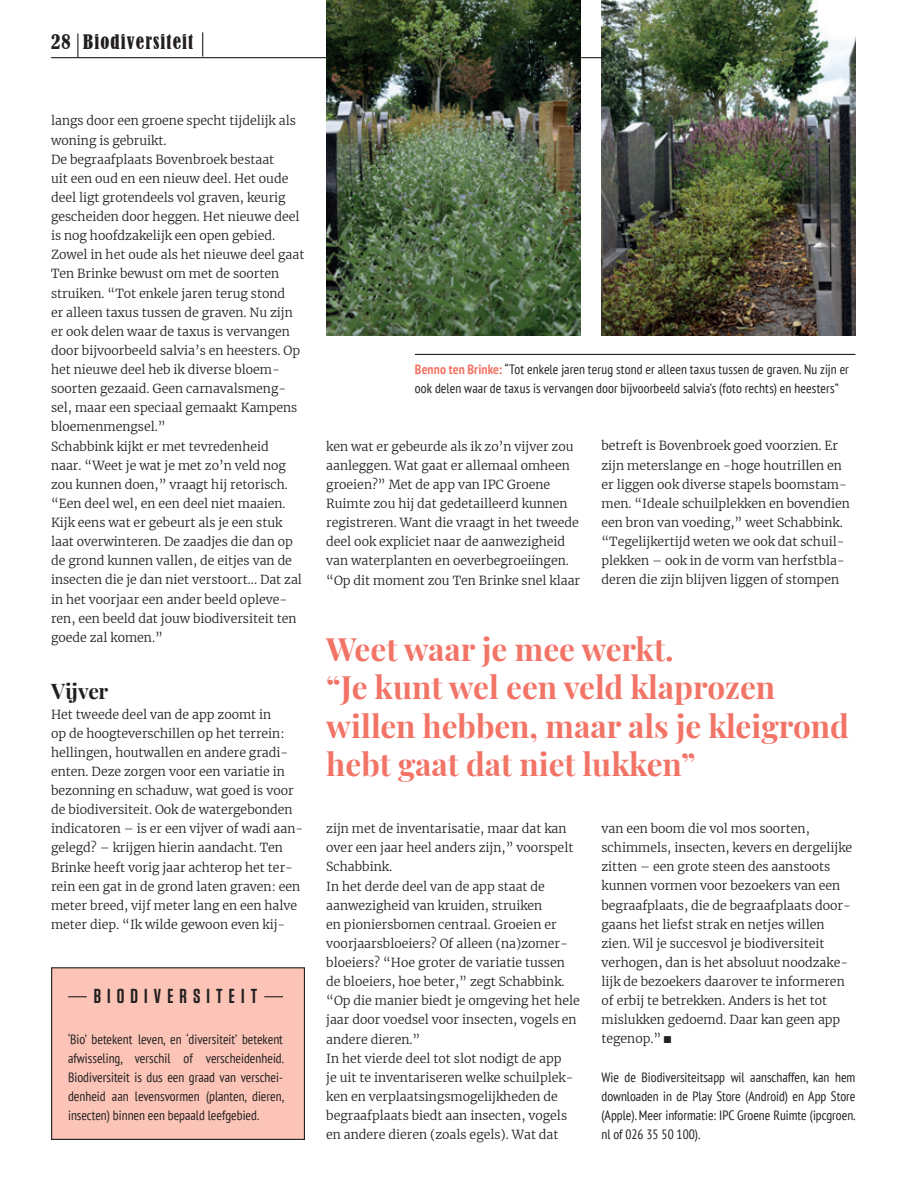
<style>
.page{position:relative;width:915px;height:1191px;background:#fff}
.page>*{position:absolute;margin:0;border:0;box-sizing:border-box;transform-origin:0 0}
.t1{font:700 31.5px/38.2px "Playfair Display";color:#f27467}
.t2{font:700 21px "Playfair Display";color:#231f20}
.t3{font:600 20.25px "Tungsten";letter-spacing:.3em;color:#231f20}
.t4{font:condensed 18.75px "Bernard";letter-spacing:.06em;color:#231f20}
.t5{font:condensed 13.5px/19.2px "PT Sans";color:#231f20;text-align:justify}
.t6{font:300 12.3px/19px "Merriweather";color:#231f20}
.s1{font-weight:700;color:#f27467}
.s2{font-weight:900}
</style>
<div class="page">
<svg style="left:77px;top:33px;width:1px;height:24px"></svg>
<hr style="left:51px;top:57px;width:804px;height:1px;background:#231f20">
<svg style="left:202px;top:32px;width:1px;height:25px"></svg>
<div style="left:52px;top:967px;width:252px;height:172px;background:#fbc4b7"></div>
<div style="left:51px;top:967px;width:254px;height:173px;border:1px solid #231f20"></div>
<img style="left:326px;top:0;width:254px;height:336px">
<img style="left:601px;top:0;width:254px;height:336px">
<hr style="left:415px;top:354px;width:440px;height:1px;background:#231f20">
<svg style="left:68px;top:996px;width:19px;height:1px"></svg>
<svg style="left:264px;top:996px;width:19px;height:1px"></svg>
<h3 class="t4" style="left:51px;top:31px;width:144px">28 Biodiversiteit</h3>
<p class="t6" style="left:51px;top:111px;width:255px">langs door een groene specht tijdelijk als woning is gebruikt.<br>De begraafplaats Bovenbroek bestaat<br>uit een oud en een nieuw deel. Het oude deel ligt grotendeels vol graven, keurig gescheiden door heggen. Het nieuwe deel is nog hoofdzakelijk een open gebied.<br>Zowel in het oude als het nieuwe deel gaat Ten Brinke bewust om met de soorten struiken. “Tot enkele jaren terug stond<br>er alleen taxus tussen de graven. Nu zijn er ook delen waar de taxus is vervangen door bijvoorbeeld salvia’s en heesters. Op het nieuwe deel heb ik diverse bloem&shy;soorten gezaaid. Geen carnavalsmeng&shy;sel, maar een speciaal gemaakt Kampens bloemenmengsel.”<br>Schabbink kijkt er met tevredenheid<br>naar. “Weet je wat je met zo’n veld nog zou kunnen doen,” vraagt hij retorisch. “Een deel wel, en een deel niet maaien.<br>Kijk eens wat er gebeurt als je een stuk laat overwinteren. De zaadjes die dan op de grond kunnen vallen, de eitjes van de insecten die je dan niet verstoort... Dat zal in het voorjaar een ander beeld opleve&shy;ren, een beeld dat jouw biodiversiteit ten goede zal komen.”</p>
<h2 class="t2" style="left:51px;top:675px;width:59px">Vijver</h2>
<p class="t6" style="left:51px;top:704px;width:253px">Het tweede deel van de app zoomt in<br>op de hoogteverschillen op het terrein: hellingen, houtwallen en andere gradi&shy;ënten. Deze zorgen voor een variatie in bezonning en schaduw, wat goed is voor de biodiversiteit. Ook de watergebonden indicatoren – is er een vijver of wadi aan&shy;gelegd? – krijgen hierin aandacht. Ten Brinke heeft vorig jaar achterop het ter&shy;rein een gat in de grond laten graven: een meter breed, vijf meter lang en een halve meter diep. “Ik wilde gewoon even kij-</p>
<h3 class="t3" style="left:94px;top:985px;width:165px">BIODIVERSITEIT</h3>
<p class="t5" style="left:68px;top:1029px;width:217px">‘Bio’ betekent leven, en ‘diversiteit’ betekent afwisseling, verschil of verscheidenheid.<br>Biodiversiteit is dus een graad van verschei&shy;denheid aan levensvormen (planten, dieren, insecten) binnen een bepaald leefgebied.</p>
<p class="t5" style="left:415px;top:359px;width:435px"><span class="s1">Benno ten Brinke:</span> “Tot enkele jaren terug stond er alleen taxus tussen de graven. Nu zijn er ook delen waar de taxus is vervangen door bijvoorbeeld salvia’s (foto rechts) en heesters”</p>
<p class="t6" style="left:326px;top:436px;width:255px">ken wat er gebeurde als ik zo’n vijver zou aanleggen. Wat gaat er allemaal omheen groeien?” Met de app van IPC Groene Ruimte zou hij dat gedetailleerd kunnen registreren. Want die vraagt in het tweede deel ook expliciet naar de aanwezigheid van waterplanten en oeverbegroeiingen. “Op dit moment zou Ten Brinke snel klaar</p>
<p class="t6" style="left:601px;top:436px;width:250px">betreft is Bovenbroek goed voorzien. Er zijn meterslange en -hoge houtrillen en er liggen ook diverse stapels boomstam&shy;men. “Ideale schuilplekken en bovendien een bron van voeding,” weet Schabbink. “Tegelijkertijd weten we ook dat schuil&shy;plekken – ook in de vorm van herfstbla&shy;deren die zijn blijven liggen of stompen</p>
<h1 class="t1" style="left:326px;top:627px;width:524px">Weet waar je mee werkt.<br>“Je kunt wel een veld klaprozen willen hebben, maar als je kleigrond hebt gaat dat niet lukken”</h1>
<p class="t6" style="left:326px;top:819px;width:255px">zijn met de inventarisatie, maar dat kan over een jaar heel anders zijn,” voorspelt Schabbink.<br>In het derde deel van de app staat de aanwezigheid van kruiden, struiken<br>en pioniersbomen centraal. Groeien er voorjaarsbloeiers? Of alleen (na)zomer&shy;bloeiers? “Hoe groter de variatie tussen de bloeiers, hoe beter,” zegt Schabbink. “Op die manier biedt je omgeving het hele jaar door voedsel voor insecten, vogels en andere dieren.”<br>In het vierde deel tot slot nodigt de app<br>je uit te inventariseren welke schuilplek&shy;ken en verplaatsingsmogelijkheden de begraafplaats biedt aan insecten, vogels en andere dieren (zoals egels). Wat dat</p>
<p class="t6" style="left:601px;top:818px;width:252px">van een boom die vol mos soorten, schimmels, insecten, kevers en dergelijke zitten – een grote steen des aanstoots kunnen vormen voor bezoekers van een begraafplaats, die de begraafplaats door&shy;gaans het liefst strak en netjes willen zien. Wil je succesvol je biodiversiteit verhogen, dan is het absoluut noodzake&shy;lijk de bezoekers daarover te informeren of erbij te betrekken. Anders is het tot mislukken gedoemd. Daar kan geen app tegenop.” <span class="s2">◼</span></p>
<p class="t5" style="left:601px;top:1067px;width:255px">Wie de Biodiversiteitsapp wil aanschaffen, kan hem downloaden in de Play Store (Android) en App Store (Apple). Meer informatie: IPC Groene Ruimte (ipcgroen. nl of 026 35 50 100).</p>
</div>
